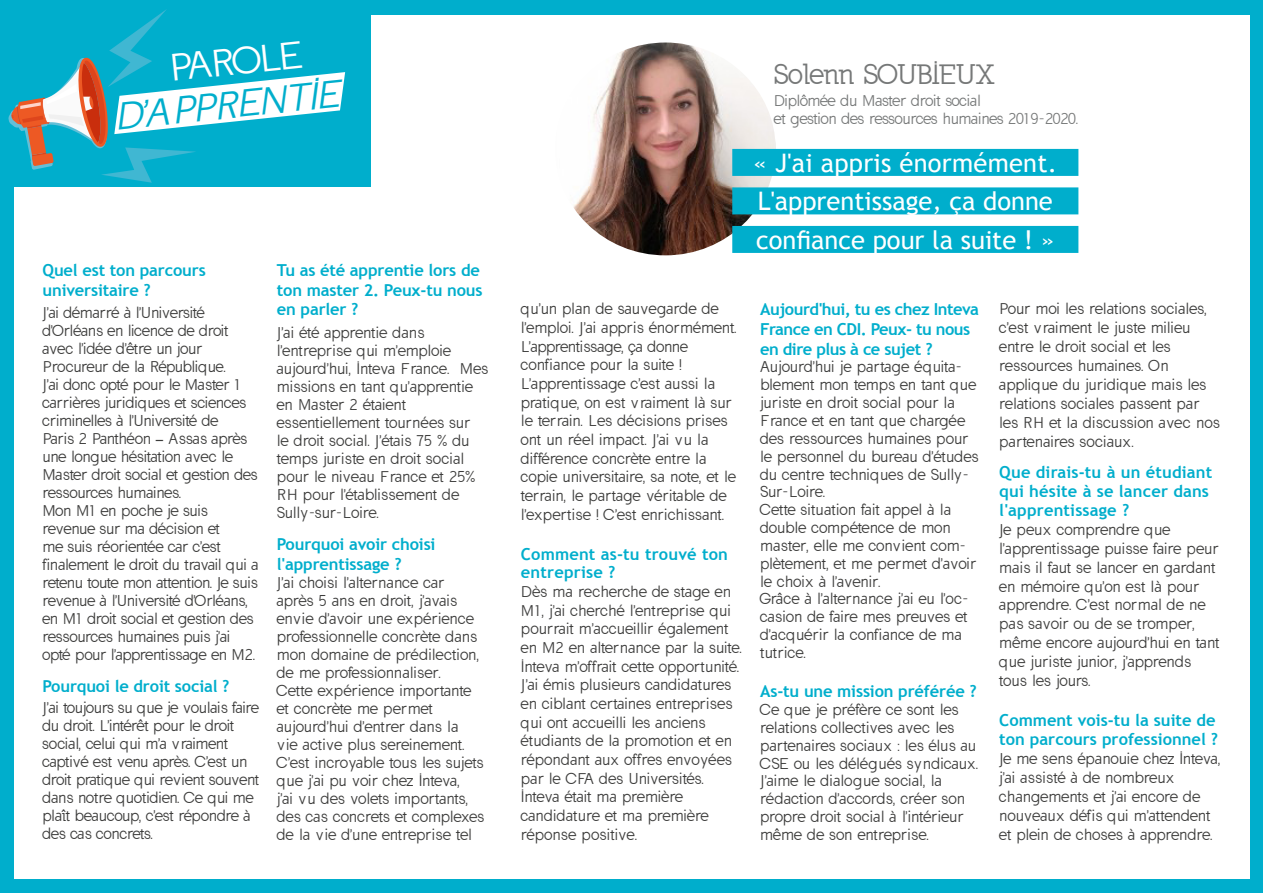
<style>
.page{position:relative;width:1263px;height:893px;background:#00aecc}
.page>*{position:absolute;margin:0;border:0;box-sizing:border-box;transform-origin:0 0}
.t1{font:italic 36.75px "California Sans";color:#00aecc;scale:1.04 1}
.t2{font:36.75px "California Sans";color:#fff;scale:1.04 1}
.t3{font:27px "California";letter-spacing:.02em;color:#767878}
.t4{font:25.5px/38.5px "Trebuchet MS";color:#fff}
.t5{font:700 16.5px/19.8px "Trebuchet MS";letter-spacing:-.01em;color:#00aecc}
.t6{font:700 16.5px/18.9px "Trebuchet MS";letter-spacing:.01em;color:#00aecc}
.t7{font:700 16.5px/19.8px "Trebuchet MS";letter-spacing:-.03em;color:#00aecc}
.t8{font:15px/18px "California Sans";letter-spacing:.01em;color:#3c3c3b}
.t9{font:15px/18px "California Sans";letter-spacing:-.01em;color:#3c3c3b}
.t10{font:15px/17.9px "California Sans";letter-spacing:.03em;color:#3c3c3b}
.t11{font:15px/18.9px "California Sans";letter-spacing:.035em;color:#3c3c3b}
.t12{font:15px/18px "California Sans";color:#767878}
</style>
<div class="page">
<div style="left:14px;top:15px;width:1235px;height:863px;background:#fff"></div>
<div style="left:0;top:0;width:371px;height:187px;background:#00aecc"></div>
<svg style="left:8px;top:9px;width:338px;height:174px"></svg>
<img style="left:573px;top:43px;width:203px;height:212px">
<div style="left:732px;top:149px;width:346px;height:27px;background:#00aecc"></div>
<div style="left:732px;top:187px;width:346px;height:27px;background:#00aecc"></div>
<div style="left:732px;top:226px;width:346px;height:27px;background:#00aecc"></div>
<h1 class="t2" style="left:167px;top:47px;width:130px;rotate:-6deg">PAROLE</h1>
<h1 class="t1" style="left:111px;top:96px;width:219px;rotate:-6deg">D'APPRENTIE</h1>
<p class="t5" style="left:43px;top:260px;width:165px">Quel est ton parcours universitaire ?</p>
<p class="t9" style="left:43px;top:304px;width:217px">J'ai démarré à l'Université d'Orléans en licence de droit avec l'idée d'être un jour<br>Procureur de la République.<br>J'ai donc opté pour le Master 1 carrières juridiques et sciences criminelles à l'Université de<br>Paris 2 Panthéon – Assas après une longue hésitation avec le<br>Master droit social et gestion des ressources humaines.<br>Mon M1 en poche je suis revenue sur ma décision et<br>me suis réorientée car c'est finalement le droit du travail qui a retenu toute mon attention. Je suis revenue à l'Université d'Orléans, en M1 droit social et gestion des ressources humaines puis j'ai opté pour l'apprentissage en M2.</p>
<p class="t5" style="left:43px;top:677px;width:188px">Pourquoi le droit social ?</p>
<p class="t9" style="left:43px;top:698px;width:218px">J'ai toujours su que je voulais faire du droit. L'intérêt pour le droit social, celui qui m'a vraiment captivé est venu après. C'est un droit pratique qui revient souvent dans notre quotidien. Ce qui me plaît beaucoup, c'est répondre à des cas concrets.</p>
<p class="t5" style="left:277px;top:260px;width:207px">Tu as été apprentie lors de ton master 2. Peux-tu nous en parler ?</p>
<p class="t8" style="left:277px;top:323px;width:212px">J'ai été apprentie dans l'entreprise qui m'emploie aujourd'hui, Inteva France. Mes missions en tant qu'apprentie en Master 2 étaient essentiellement tournées sur<br>le droit social. J'étais 75 % du temps juriste en droit social pour le niveau France et 25%<br>RH pour l'établissement de<br>Sully-sur-Loire.</p>
<p class="t5" style="left:277px;top:534px;width:160px">Pourquoi avoir choisi l'apprentissage ?</p>
<p class="t8" style="left:277px;top:574px;width:209px">J'ai choisi l'alternance car après 5 ans en droit, j'avais envie d'avoir une expérience professionnelle concrète dans mon domaine de prédilection, de me professionnaliser.<br>Cette expérience importante et concrète me permet aujourd'hui d'entrer dans la<br>vie active plus sereinement.<br>C'est incroyable tous les sujets que j'ai pu voir chez Inteva,<br>j'ai vu des volets importants, des cas concrets et complexes de la vie d'une entreprise tel</p>
<h2 class="t3" style="left:774px;top:59px;width:222px">Solenn SOUBIEUX</h2>
<p class="t12" style="left:774px;top:92px;width:305px">Diplômée du Master droit social<br>et gestion des ressources humaines 2019-2020.</p>
<h3 class="t4" style="left:753px;top:144px;width:305px">« J'ai appris énormément.<br>L'apprentissage, ça donne confiance pour la suite ! »</h3>
<p class="t8" style="left:521px;top:300px;width:217px;line-height:18.6px">qu'un plan de sauvegarde de l'emploi. J'ai appris énormément.<br>L'apprentissage, ça donne confiance pour la suite !<br>L'apprentissage c'est aussi la pratique, on est vraiment là sur le terrain. Les décisions prises ont un réel impact. J'ai vu la différence concrète entre la copie universitaire, sa note, et le terrain, le partage véritable de l'expertise ! C'est enrichissant.</p>
<p class="t6" style="left:521px;top:544px;width:208px">Comment as-tu trouvé ton entreprise ?</p>
<p class="t8" style="left:521px;top:582px;width:222px;line-height:18.6px">Dès ma recherche de stage en<br>M1, j'ai cherché l'entreprise qui pourrait m'accueillir également en M2 en alternance par la suite.<br>Inteva m'offrait cette opportunité.<br>J'ai émis plusieurs candidatures en ciblant certaines entreprises qui ont accueilli les anciens étudiants de la promotion et en répondant aux offres envoyées par le CFA des Universités.<br>Inteva était ma première candidature et ma première réponse positive.</p>
<p class="t7" style="left:760px;top:299px;width:220px">Aujourd'hui, tu es chez Inteva<br>France en CDI. Peux- tu nous en dire plus à ce sujet ?</p>
<p class="t8" style="left:760px;top:358px;width:220px">Aujourd'hui je partage équita&shy;blement mon temps en tant que juriste en droit social pour la<br>France et en tant que chargée des ressources humaines pour le personnel du bureau d'études du centre techniques de Sully-<br>Sur-Loire.<br>Cette situation fait appel à la double compétence de mon master, elle me convient com&shy;plètement, et me permet d'avoir le choix à l'avenir.<br>Grâce à l'alternance j'ai eu l'oc&shy;casion de faire mes preuves et d'acquérir la confiance de ma tutrice.</p>
<p class="t5" style="left:760px;top:681px;width:218px">As-tu une mission préférée ?</p>
<p class="t10" style="left:760px;top:701px;width:219px">Ce que je préfère ce sont les relations collectives avec les partenaires sociaux : les élus au<br>CSE ou les délégués syndicaux.<br>J'aime le dialogue social, la rédaction d'accords, créer son propre droit social à l'intérieur même de son entreprise.</p>
<p class="t11" style="left:999px;top:300px;width:222px">Pour moi les relations sociales, c'est vraiment le juste milieu entre le droit social et les ressources humaines. On applique du juridique mais les relations sociales passent par les RH et la discussion avec nos partenaires sociaux.</p>
<p class="t6" style="left:999px;top:463px;width:214px">Que dirais-tu à un étudiant qui hésite à se lancer dans l'apprentissage ?</p>
<p class="t8" style="left:999px;top:520px;width:221px;line-height:18.9px">Je peux comprendre que l'apprentissage puisse faire peur mais il faut se lancer en gardant en mémoire qu'on est là pour apprendre. C'est normal de ne pas savoir ou de se tromper, même encore aujourd'hui en tant que juriste junior, j'apprends tous les jours.</p>
<p class="t5" style="left:999px;top:711px;width:220px;line-height:18.9px">Comment vois-tu la suite de ton parcours professionnel ?</p>
<p class="t8" style="left:999px;top:749px;width:223px;line-height:18.9px">Je me sens épanouie chez Inteva, j'ai assisté à de nombreux changements et j'ai encore de nouveaux défis qui m'attendent et plein de choses à apprendre.</p>
</div>
